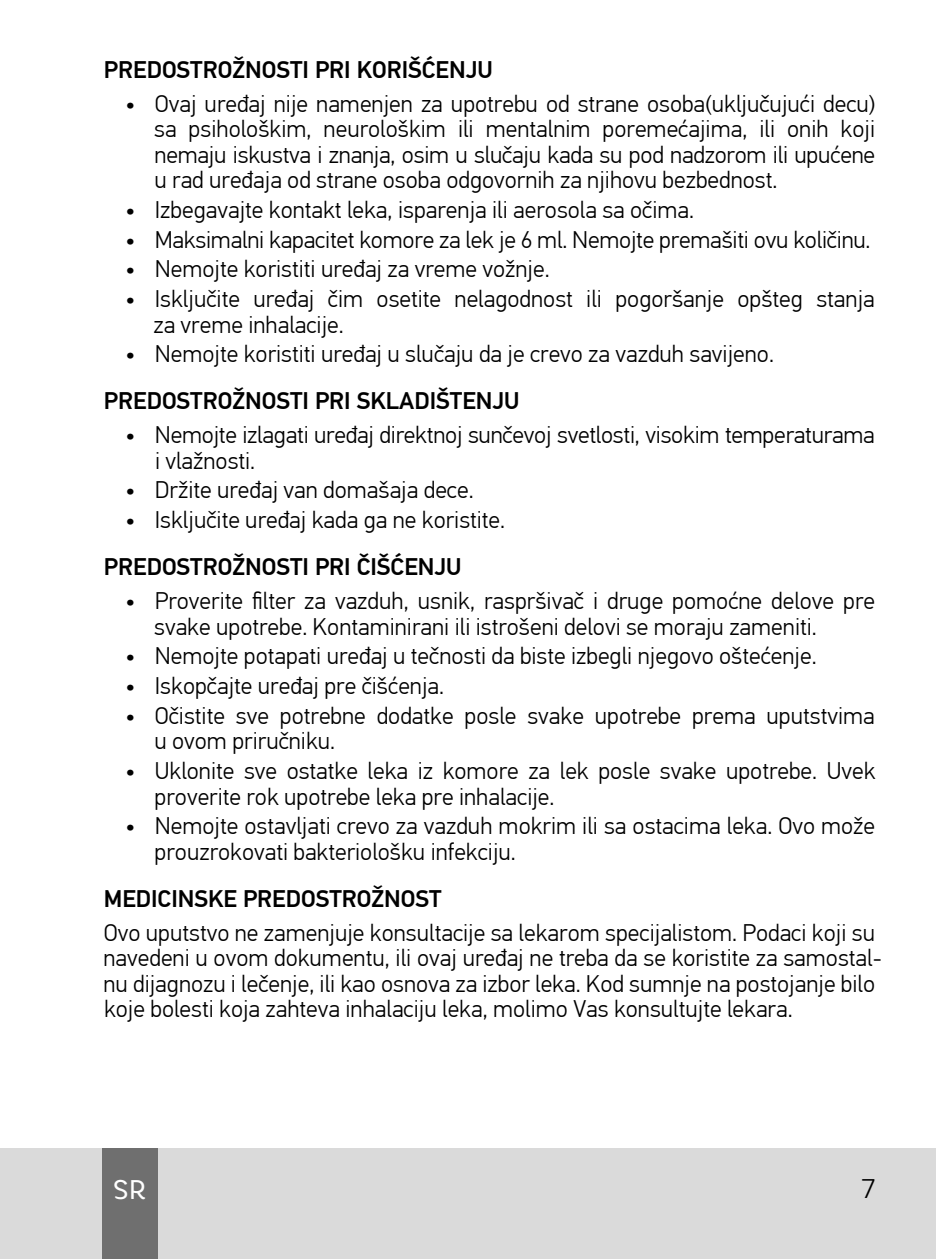
<style>
.page{position:relative;width:936px;height:1259px;background:#fff}
.page>*{position:absolute;margin:0;border:0;box-sizing:border-box;transform-origin:0 0}
.t1{font:27px "Core Rhino";color:#fff}
.t2{font:300 27px "Core Sans A35";color:#000}
.t3{font:300 24px/25.5px "PF Din Text Pro";color:#000}
.t4{font:500 24px "PF Din Text Pro";color:#000}
.s1{font-weight:400}
.s2{font-weight:500}
</style>
<div class="page">
<div style="left:0;top:1148px;width:935px;height:111px;background:#dadada"></div>
<div style="left:102px;top:1148px;width:55px;height:111px;background:#6f6f6f"></div>
<p class="t4" style="left:104px;top:55px;width:390px">PREDOSTROŽNOSTI PRI KORIŠĆENJU</p>
<p class="t3" style="left:154px;top:91px;width:722px;text-align:justify;text-indent:-29px"><span class="s1">•</span> Ovaj uređaj nije namenjen za upotrebu od strane osoba(uključujući decu) sa psihološkim, neurološkim ili mentalnim poremećajima, ili onih koji nemaju iskustva i znanja, osim u slučaju kada su pod nadzorom ili upućene u rad uređaja od strane osoba odgovornih za njihovu bezbednost.</p>
<p class="t3" style="left:125px;top:197px;width:570px"><span class="s1">•</span> Izbegavajte kontakt leka, isparenja ili aerosola sa očima.</p>
<p class="t3" style="left:125px;top:227px;width:746px"><span class="s1">•</span> Maksimalni kapacitet komore za lek je 6 ml. Nemojte premašiti ovu količinu.</p>
<p class="t3" style="left:125px;top:257px;width:425px"><span class="s1">•</span> Nemojte koristiti uređaj za vreme vožnje.</p>
<p class="t3" style="left:153px;top:286px;width:722px;text-indent:-28px"><span class="s1">•</span> Isključite uređaj čim osetite nelagodnost ili pogoršanje opšteg stanja za vreme inhalacije.</p>
<p class="t3" style="left:104px;top:331px;width:671px;line-height:46.8px;text-indent:22px"><span class="s1">•</span> Nemojte koristiti uređaj u slučaju da je crevo za vazduh savijeno.<br><span class="s2">PREDOSTROŽNOSTI PRI SKLADIŠTENJU</span></p>
<p class="t3" style="left:155px;top:422px;width:721px;text-indent:-29px"><span class="s1">•</span> Nemojte izlagati uređaj direktnoj sunčevoj svetlosti, visokim temperaturama i vlažnosti.</p>
<p class="t3" style="left:125px;top:478px;width:349px"><span class="s1">•</span> Držite uređaj van domašaja dece.</p>
<p class="t3" style="left:104px;top:497px;width:402px;line-height:46.8px;text-indent:22px"><span class="s1">•</span> Isključite uređaj kada ga ne koristite.<br><span class="s2">PREDOSTROŽNOSTI PRI ČIŠĆENJU</span></p>
<p class="t3" style="left:154px;top:588px;width:722px;text-indent:-29px"><span class="s1">•</span> Proverite filter za vazduh, usnik, raspršivač i druge pomoćne delove pre svake upotrebe. Kontaminirani ili istrošeni delovi se moraju zameniti.</p>
<p class="t3" style="left:126px;top:643px;width:692px"><span class="s1">•</span> Nemojte potapati uređaj u tečnosti da biste izbegli njegovo oštećenje.</p>
<p class="t3" style="left:126px;top:673px;width:320px"><span class="s1">•</span> Iskopčajte uređaj pre čišćenja.</p>
<p class="t3" style="left:154px;top:703px;width:721px;text-indent:-29px"><span class="s1">•</span> Očistite sve potrebne dodatke posle svake upotrebe prema uputstvima u ovom priručniku.</p>
<p class="t3" style="left:155px;top:758px;width:722px;text-indent:-29px"><span class="s1">•</span> Uklonite sve ostatke leka iz komore za lek posle svake upotrebe. Uvek proverite rok upotrebe leka pre inhalacije.</p>
<p class="t3" style="left:155px;top:813px;width:722px;text-indent:-29px"><span class="s1">•</span> Nemojte ostavljati crevo za vazduh mokrim ili sa ostacima leka. Ovo može prouzrokovati bakteriološku infekciju.</p>
<p class="t4" style="left:104px;top:884px;width:339px">MEDICINSKE PREDOSTROŽNOST</p>
<p class="t3" style="left:103px;top:920px;width:779px">Ovo uputstvo ne zamenjuje konsultacije sa lekarom specijalistom. Podaci koji su navedeni u ovom dokumentu, ili ovaj uređaj ne treba da se koristite za samostal&shy;nu dijagnozu i lečenje, ili kao osnova za izbor leka. Kod sumnje na postojanje bilo koje bolesti koja zahteva inhalaciju leka, molimo Vas konsultujte lekara.</p>
<p class="t1" style="left:113px;top:1172px;width:35px">SR</p>
<p class="t2" style="left:860px;top:1171px;width:17px">7</p>
</div>
